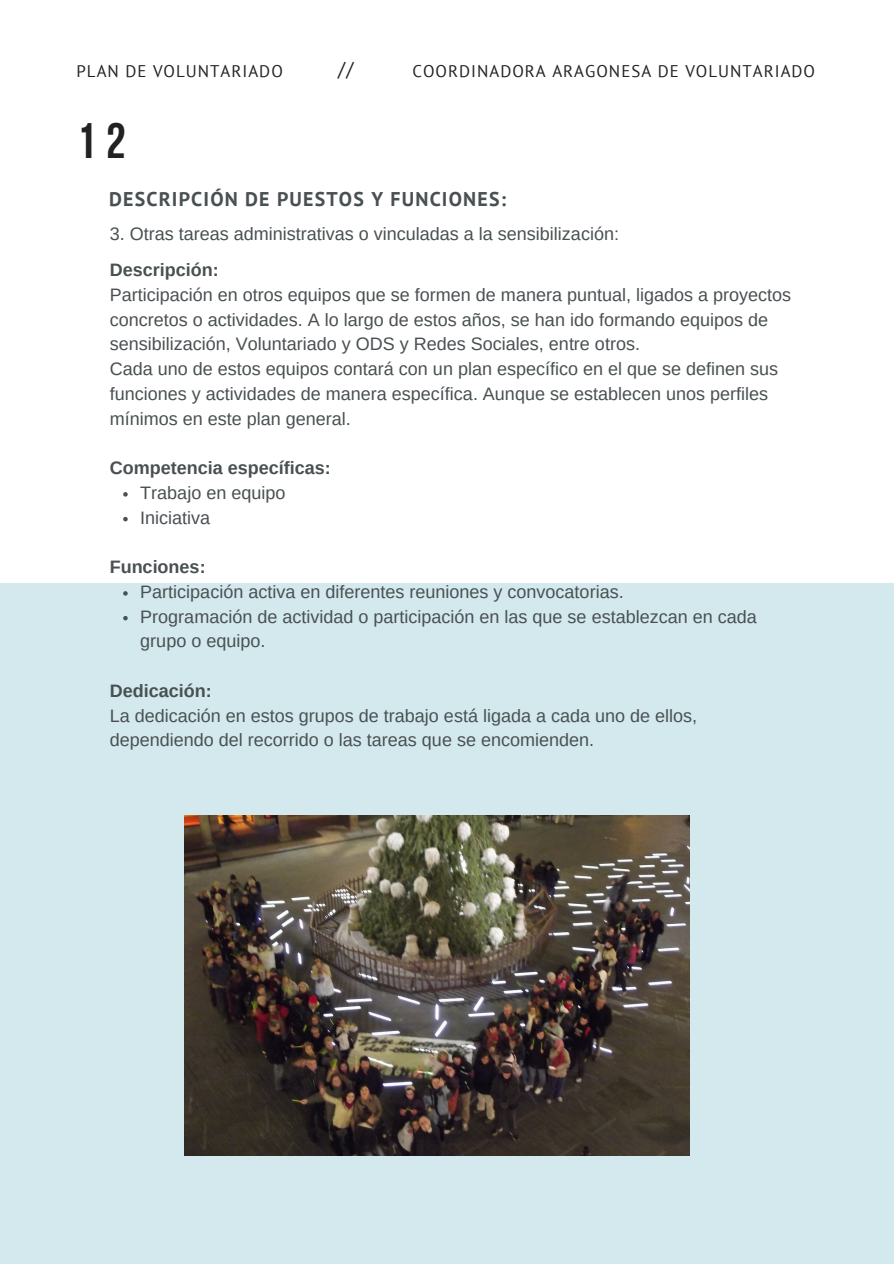
<style>
.page{position:relative;width:894px;height:1264px;background:#fff}
.page>*{position:absolute;margin:0;border:0;box-sizing:border-box;transform-origin:0 0}
.t1{font:700 49.65px "Bebas Neue";color:#222}
.t2{font:700 19.8px "PT Sans";letter-spacing:.06em;color:#495052}
.t3{font:19.8px "PT Sans";color:#222}
.t4{font:18px/24.8px "Arimo";color:#495052}
.t5{font:700 18px "Arimo";color:#495052}
.t6{font:16.8px "PT Sans";letter-spacing:.06em;color:#222}
.s1{font-weight:700}
</style>
<div class="page">
<div style="left:0;top:583px;width:893px;height:680px;background:#d3e9ee"></div>
<img style="left:185px;top:815px;width:504px;height:340px">
<svg style="left:123px;top:492px;width:5px;height:4px"></svg>
<svg style="left:123px;top:517px;width:5px;height:4px"></svg>
<svg style="left:123px;top:591px;width:5px;height:4px"></svg>
<svg style="left:123px;top:616px;width:5px;height:4px"></svg>
<h1 class="t6" style="left:77px;top:60px;width:208px">PLAN DE VOLUNTARIADO</h1>
<h3 class="t3" style="left:338px;top:56px;width:17px">//</h3>
<p class="t6" style="left:412px;top:60px;width:404px">COORDINADORA ARAGONESA DE VOLUNTARIADO</p>
<p class="t1" style="left:77px;top:120px;width:51px">12</p>
<p class="t2" style="left:109px;top:185px;width:398px">DESCRIPCIÓN DE PUESTOS Y FUNCIONES:</p>
<h3 class="t4" style="left:110px;top:221px;width:510px">3. Otras tareas administrativas o vinculadas a la sensibilización:</h3>
<h2 class="t4" style="left:110px;top:257px;width:682px"><span class="s1">Descripción:<br></span>Participación en otros equipos que se formen de manera puntual, ligados a proyectos concretos o actividades. A lo largo de estos años, se han ido formando equipos de sensibilización, Voluntariado y ODS y Redes Sociales, entre otros.<br>Cada uno de estos equipos contará con un plan específico en el que se definen sus funciones y actividades de manera específica. Aunque se establecen unos perfiles mínimos en este plan general.</h2>
<p class="t5" style="left:110px;top:458px;width:222px">Competencia específicas:</p>
<p class="t4" style="left:140px;top:480px;width:147px">Trabajo en equipo</p>
<h2 class="t4" style="left:140px;top:505px;width:71px">Iniciativa</h2>
<p class="t5" style="left:110px;top:557px;width:97px">Funciones:</p>
<p class="t4" style="left:140px;top:579px;width:484px">Participación activa en diferentes reuniones y convocatorias.</p>
<h3 class="t4" style="left:140px;top:604px;width:618px">Programación de actividad o participación en las que se establezcan en cada grupo o equipo.</h3>
<p class="t4" style="left:110px;top:678px;width:589px"><span class="s1">Dedicación:<br></span>La dedicación en estos grupos de trabajo está ligada a cada uno de ellos, dependiendo del recorrido o las tareas que se encomienden.</p>
</div>
